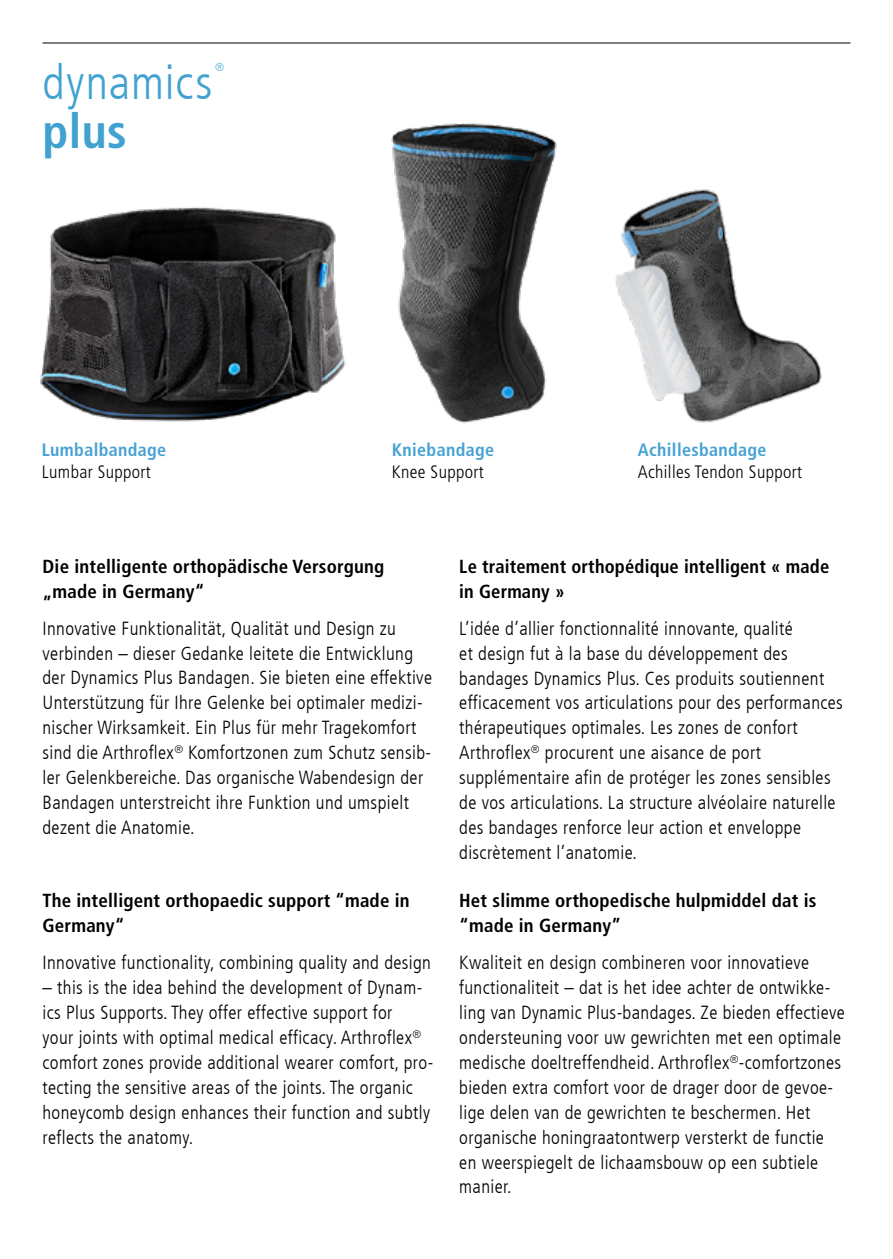
<style>
.page{position:relative;width:893px;height:1259px;background:#fff}
.page>*{position:absolute;margin:0;border:0;box-sizing:border-box;transform-origin:0 0}
.t1{font:300 condensed 48px "Frutiger LT Com";letter-spacing:.02em;color:#41a2d0}
.t2{font:700 condensed 48px "Frutiger LT Com";color:#41a2d0}
.t3{font:300 condensed 18.9px/24.9px "Frutiger LT Com";letter-spacing:.02em;color:#000}
.t4{font:700 condensed 18.9px/24.9px "Frutiger LT Com";letter-spacing:.01em;color:#000}
.t5{font:300 condensed 18px "Frutiger";letter-spacing:.02em;color:#000}
.t6{font:700 condensed 18px "Frutiger";letter-spacing:.02em;color:#46a2d3}
.t7{font:300 condensed 11.4px "Frutiger LT Com";color:#41a2d0}
</style>
<div class="page">
<hr style="left:43px;top:42px;width:807px;height:1px;background:#000">
<img style="left:615px;top:189px;width:207px;height:234px">
<img style="left:40px;top:207px;width:306px;height:215px">
<img style="left:391px;top:123px;width:166px;height:300px">
<h1 class="t1" style="left:43px;top:55px;width:171px">dynamics</h1>
<p class="t7" style="left:215px;top:60px;width:11px">®</p>
<h1 class="t2" style="left:43px;top:103px;width:86px">plus</h1>
<p class="t6" style="left:42px;top:439px;width:126px">Lumbalbandage</p>
<p class="t5" style="left:42px;top:461px;width:111px">Lumbar Support</p>
<p class="t6" style="left:392px;top:439px;width:104px">Kniebandage</p>
<p class="t5" style="left:392px;top:461px;width:93px">Knee Support</p>
<p class="t6" style="left:638px;top:439px;width:130px">Achillesbandage</p>
<p class="t5" style="left:638px;top:461px;width:166px">Achilles Tendon Support</p>
<p class="t4" style="left:43px;top:554px;width:343px">Die intelligente orthopädische Versorgung „made in Germany“</p>
<p class="t3" style="left:43px;top:616px;width:391px">Innovative Funktionalität, Qualität und Design zu verbinden – dieser Gedanke leitete die Entwicklung der Dynamics Plus Bandagen. Sie bieten eine effektive Unterstützung für Ihre Gelenke bei optimaler medizi&shy;nischer Wirksamkeit. Ein Plus für mehr Tragekomfort sind die Arthroflex<sup>®</sup> Komfortzonen zum Schutz sensib&shy;ler Gelenkbereiche. Das organische Wabendesign der Bandagen unterstreicht ihre Funktion und umspielt dezent die Anatomie.</p>
<p class="t4" style="left:43px;top:888px;width:369px">The intelligent orthopaedic support “made in<br>Germany“</p>
<p class="t3" style="left:43px;top:950px;width:390px">Innovative functionality, combining quality and design</p>
<p class="t3" style="left:43px;top:975px;width:392px">– this is the idea behind the development of Dynam&shy;ics Plus Supports. They offer effective support for<br>your joints with optimal medical efficacy. Arthroflex<sup>® </sup>comfort zones provide additional wearer comfort, pro&shy;tecting the sensitive areas of the joints. The organic honeycomb design enhances their function and subtly reflects the anatomy.</p>
<p class="t4" style="left:459px;top:554px;width:372px">Le traitement orthopédique intelligent « made in Germany »</p>
<p class="t3" style="left:459px;top:616px;width:385px">L’idée d’allier fonctionnalité innovante, qualité<br>et design fut à la base du développement des bandages Dynamics Plus. Ces produits soutiennent efficacement vos articulations pour des performances thérapeutiques optimales. Les zones de confort Arthroflex<sup>®</sup> procurent une aisance de port supplémentaire afin de protéger les zones sensibles de vos articulations. La structure alvéolaire naturelle des bandages renforce leur action et enveloppe discrètement l’anatomie.</p>
<p class="t4" style="left:459px;top:888px;width:359px">Het slimme orthopedische hulpmiddel dat is “made in Germany”</p>
<p class="t3" style="left:459px;top:950px;width:387px">Kwaliteit en design combineren voor innovatieve functionaliteit – dat is het idee achter de ontwikke&shy;ling van Dynamic Plus-bandages. Ze bieden effectieve ondersteuning voor uw gewrichten met een optimale medische doeltreffendheid. Arthroflex<sup>®</sup>-comfortzones bieden extra comfort voor de drager door de gevoe&shy;lige delen van de gewrichten te beschermen. Het organische honingraatontwerp versterkt de functie en weerspiegelt de lichaamsbouw op een subtiele manier.</p>
</div>
